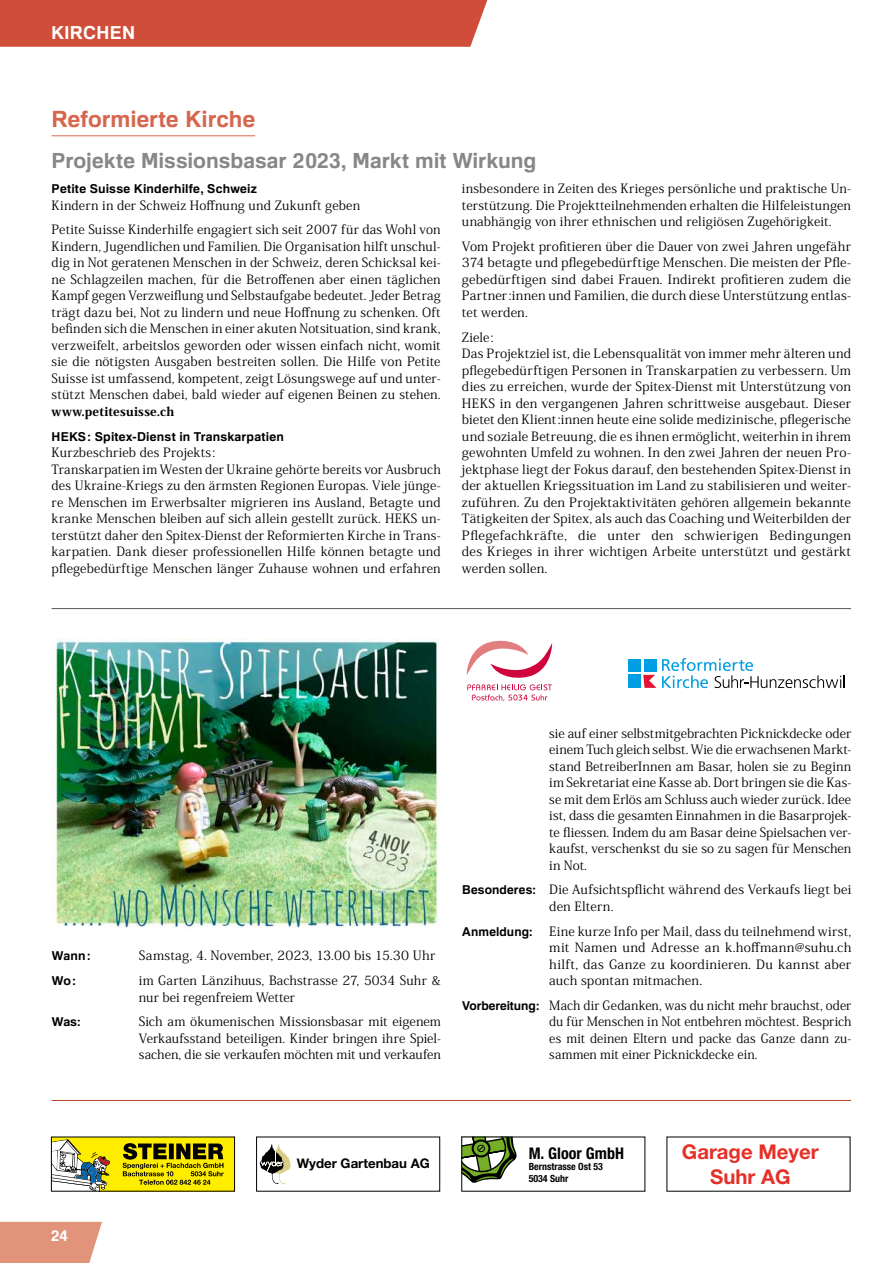
<style>
.page{position:relative;width:893px;height:1263px;background:#fff}
.page>*{position:absolute;margin:0;border:0;box-sizing:border-box;transform-origin:0 0}
.t1{font:700 22.5px "Familiar Pro";color:#d6664d}
.t2{font:700 21px "Familiar Pro";color:#878787}
.t3{font:700 20.4px/24.5px "Helvetica Neue LT Std";color:#e63027;text-align:center}
.t4{font:700 18px "Familiar Pro";letter-spacing:.02em;color:#fff}
.t5{font:700 condensed 16.05px "Helvetica Neue";color:#000}
.t6{font:700 15px "Familiar Pro";color:#fff}
.t7{font:700 13.2px "Helvetica Neue LT Std";color:#000}
.t8{font:12.75px/16.5px "Koz Min Pro";letter-spacing:.01em;color:#000;text-align:justify}
.t9{font:700 12.3px "Familiar Pro";letter-spacing:.015em;color:#000}
.t10{font:800 12.3px "Koz Min Pro";letter-spacing:.02em;color:#000}
.t11{font:700 condensed 9.9px/11.7px "Helvetica Neue";color:#000}
.t12{font:700 6px "Helvetica Neue";color:#000}
.t13{font:300 4.65px "Helvetica Neue";letter-spacing:.01em;color:#000}
.s1{font-family:"Familiar Pro";font-weight:700;font-size:12.3px}
.s2{font-size:3.3px}
</style>
<div class="page">
<div style="left:0;top:0;width:488px;height:47px;background:#d04e39"></div>
<div style="left:0;top:1222px;width:102px;height:41px;background:#e2947b"></div>
<hr style="left:52px;top:608px;width:799px;height:1px;background:#575756">
<hr style="left:52px;top:1100px;width:799px;height:1px;background:#b74128">
<img style="left:51px;top:639px;width:388px;height:289px">
<div style="left:628px;top:659px;width:13px;height:13px;background:#009fe3"></div>
<div style="left:628px;top:675px;width:13px;height:13px;background:#009fe3"></div>
<div style="left:643px;top:659px;width:13px;height:13px;background:#009fe3"></div>
<svg style="left:643px;top:675px;width:13px;height:13px"></svg>
<svg style="left:662px;top:658px;width:182px;height:30px"></svg>
<svg style="left:467px;top:641px;width:85px;height:60px"></svg>
<hr style="left:52px;top:136px;width:203px;height:1px;background:#d6664d">
<div style="left:51px;top:1136px;width:184px;height:55px;background:#ffed00"></div>
<svg style="left:53px;top:1139px;width:57px;height:50px"></svg>
<svg style="left:123px;top:1143px;width:101px;height:42px"></svg>
<svg style="left:260px;top:1144px;width:31px;height:40px"></svg>
<svg style="left:463px;top:1138px;width:54px;height:45px"></svg>
<h3 class="t4" style="left:51px;top:22px;width:86px">KIRCHEN</h3>
<h1 class="t1" style="left:52px;top:105px;width:205px">Reformierte Kirche</h1>
<h2 class="t2" style="left:52px;top:148px;width:486px">Projekte Missionsbasar 2023, Markt mit Wirkung</h2>
<p class="t9" style="left:52px;top:181px;width:207px">Petite Suisse Kinderhilfe, Schweiz</p>
<p class="t8" style="left:52px;top:192px;width:391px;line-height:24.8px">Kindern in der Schweiz Hoffnung und Zukunft geben<br>Petite Suisse Kinderhilfe engagiert sich seit 2007 für das Wohl von</p>
<p class="t8" style="left:52px;top:237px;width:391px">Kindern, Jugendlichen und Familien. Die Organisation hilft unschul&shy;dig in Not geratenen Menschen in der Schweiz, deren Schicksal kei&shy;ne Schlagzeilen machen, für die Betroffenen aber einen täglichen Kampf gegen Verzweiflung und Selbstaufgabe bedeutet. Jeder Betrag trägt dazu bei, Not zu lindern und neue Hoffnung zu schenken. Oft befinden sich die Menschen in einer akuten Notsituation, sind krank, verzweifelt, arbeitslos geworden oder wissen einfach nicht, womit sie die nötigsten Ausgaben bestreiten sollen. Die Hilfe von Petite Suisse ist umfassend, kompetent, zeigt Lösungswege auf und unter&shy;stützt Menschen dabei, bald wieder auf eigenen Beinen zu stehen.</p>
<p class="t10" style="left:52px;top:402px;width:124px">www.petitesuisse.ch</p>
<p class="t9" style="left:52px;top:429px;width:234px">HEKS: Spitex-Dienst in Transkarpatien</p>
<p class="t8" style="left:52px;top:444px;width:391px;text-align:left">Kurzbeschrieb des Projekts:<br>Transkarpatien im Westen der Ukraine gehörte bereits vor Ausbruch des Ukraine-Kriegs zu den ärmsten Regionen Europas. Viele jünge&shy;re Menschen im Erwerbsalter migrieren ins Ausland, Betagte und kranke Menschen bleiben auf sich allein gestellt zurück. HEKS un&shy;terstützt daher den Spitex-Dienst der Reformierten Kirche in Trans&shy;karpatien. Dank dieser professionellen Hilfe können betagte und pflegebedürftige Menschen länger Zuhause wohnen und erfahren</p>
<p class="t8" style="left:462px;top:180px;width:391px">insbesondere in Zeiten des Krieges persönliche und praktische Un&shy;terstützung. Die Projektteilnehmenden erhalten die Hilfeleistungen unabhängig von ihrer ethnischen und religiösen Zugehörigkeit.</p>
<p class="t8" style="left:462px;top:237px;width:391px">Vom Projekt profitieren über die Dauer von zwei Jahren ungefähr 374 betagte und pflegebedürftige Menschen. Die meisten der Pfle&shy;gebedürftigen sind dabei Frauen. Indirekt profitieren zudem die Partner:innen und Familien, die durch diese Unterstützung entlas&shy;tet werden.</p>
<p class="t8" style="left:462px;top:328px;width:391px;text-align:left">Ziele:<br>Das Projektziel ist, die Lebensqualität von immer mehr älteren und pflegebedürftigen Personen in Transkarpatien zu verbessern. Um dies zu erreichen, wurde der Spitex-Dienst mit Unterstützung von HEKS in den vergangenen Jahren schrittweise ausgebaut. Dieser bietet den Klient:innen heute eine solide medizinische, pflegerische und soziale Betreuung, die es ihnen ermöglicht, weiterhin in ihrem gewohnten Umfeld zu wohnen. In den zwei Jahren der neuen Pro&shy;jektphase liegt der Fokus darauf, den bestehenden Spitex-Dienst in der aktuellen Kriegssituation im Land zu stabilisieren und weiter&shy;zuführen. Zu den Projektaktivitäten gehören allgemein bekannte Tätigkeiten der Spitex, als auch das Coaching und Weiterbilden der Pflegefachkräfte, die unter den schwierigen Bedingungen des Krieges in ihrer wichtigen Arbeite unterstützt und gestärkt werden sollen.</p>
<p class="t9" style="left:52px;top:948px;width:40px">Wann:</p>
<p class="t8" style="left:139px;top:947px;width:298px">Samstag, 4. November, 2023, 13.00 bis 15.30 Uhr</p>
<p class="t9" style="left:52px;top:973px;width:26px">Wo:</p>
<p class="t8" style="left:139px;top:972px;width:304px">im Garten Länzihuus, Bachstrasse 27, 5034 Suhr &amp; nur bei regenfreiem Wetter</p>
<p class="t9" style="left:52px;top:1014px;width:31px">Was:</p>
<p class="t8" style="left:139px;top:1013px;width:304px">Sich am ökumenischen Missionsbasar mit eigenem Verkaufsstand beteiligen. Kinder bringen ihre Spiel&shy;sachen, die sie verkaufen möchten mit und verkaufen</p>
<p class="t8" style="left:549px;top:724px;width:304px">sie auf einer selbstmitgebrachten Picknickdecke oder einem Tuch gleich selbst. Wie die erwachsenen Markt&shy;stand BetreiberInnen am Basar, holen sie zu Beginn im Sekretariat eine Kasse ab. Dort bringen sie die Kas&shy;se mit dem Erlös am Schluss auch wieder zurück. Idee ist, dass die gesamten Einnahmen in die Basarprojek&shy;te fliessen. Indem du am Basar deine Spielsachen ver&shy;kaufst, verschenkst du sie so zu sagen für Menschen in Not.</p>
<p class="t8" style="left:549px;top:881px;width:304px;text-indent:-87px"><span class="s1">Besonderes:</span> Die Aufsichtspflicht während des Verkaufs liegt bei den Eltern.</p>
<p class="t9" style="left:462px;top:924px;width:72px">Anmeldung:</p>
<p class="t8" style="left:549px;top:922px;width:304px">Eine kurze Info per Mail, dass du teilnehmend wirst, mit Namen und Adresse an k.hoffmann@suhu.ch hilft, das Ganze zu koordinieren. Du kannst aber auch spontan mitmachen.</p>
<p class="t8" style="left:549px;top:996px;width:304px;text-indent:-87px"><span class="s1">Vorbereitung:</span> Mach dir Gedanken, was du nicht mehr brauchst, oder du für Menschen in Not entbehren möchtest. Besprich es mit deinen Eltern und packe das Ganze dann zu&shy;sammen mit einer Picknickdecke ein.</p>
<p class="t6" style="left:51px;top:1226px;width:18px">24</p>
<p class="t7" style="left:297px;top:1155px;width:135px">Wyder Gartenbau AG</p>
<p class="t5" style="left:529px;top:1143px;width:97px">M. Gloor GmbH</p>
<p class="t11" style="left:529px;top:1161px;width:76px">Bernstrasse Ost 53<br>5034 Suhr</p>
<p class="t12" style="left:516px;top:1162px;width:53px">M. GLOOR GmbH</p>
<p class="t13" style="left:516px;top:1175px;width:67px">Bernstrasse Ost 53 <span class="s2">•</span> 5034 Suhr</p>
<h3 class="t3" style="left:682px;top:1139px;width:138px">Garage Meyer<br>Suhr AG</h3>
</div>
